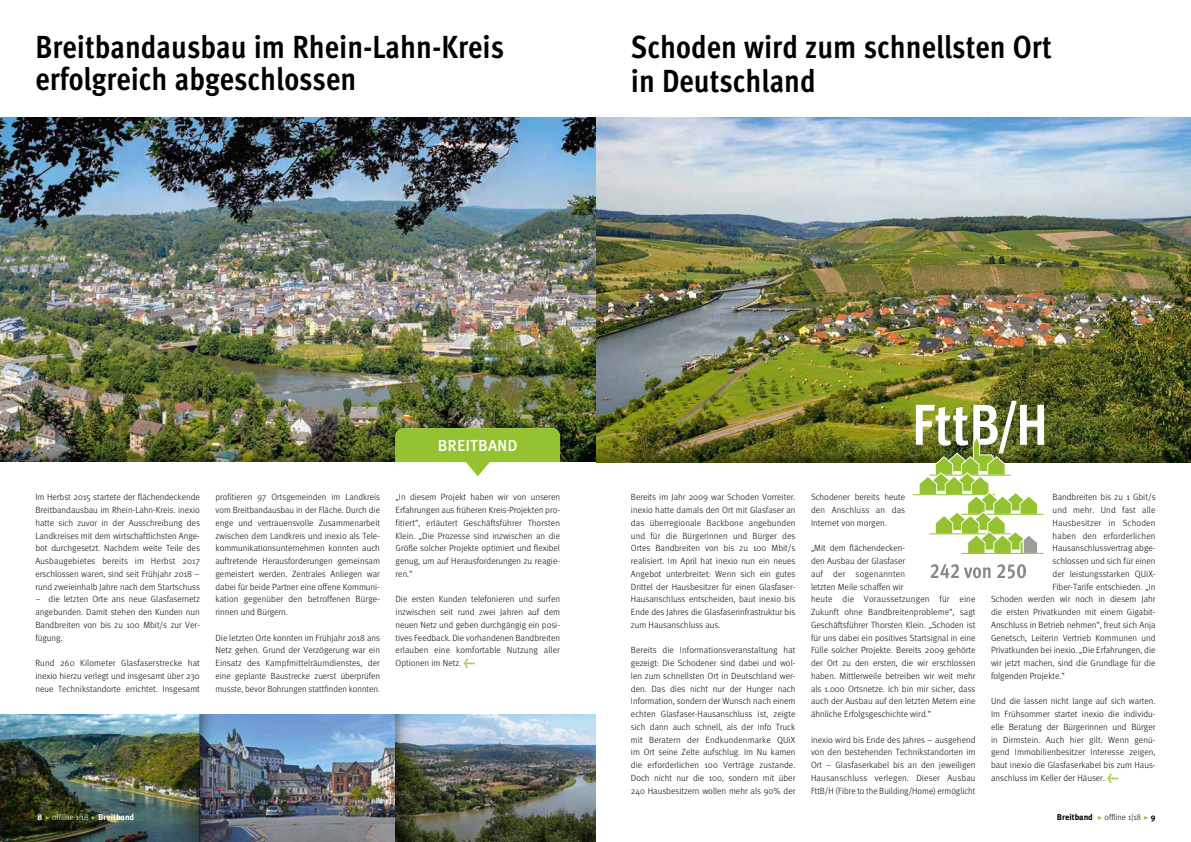
<style>
.page{position:relative;width:1191px;height:842px;background:#fff}
.page>*{position:absolute;margin:0;border:0;box-sizing:border-box;transform-origin:0 0}
.t1{font:700 condensed 32px/32px "Meta OT";color:#000}
.t2{font:500 16px "Meta Plus";color:#fff}
.t3{font:300 9px/12.8px "Meta";color:#000;text-align:justify}
.t4{font:300 8.5px "Meta";color:#fff}
.t5{font:300 8.5px "Meta";color:#000}
.s1{font-family:"Meta Plus";font-weight:900;color:#95c230}
.s2{font-family:"Meta Plus";font-weight:700}
.s3{font-family:"Meta Light Expert";font-weight:400;font-size:12px;color:#95c230}
</style>
<div class="page">
<img style="left:0;top:118px;width:1191px;height:323px">
<img style="left:0;top:714px;width:595px;height:128px">
<img style="left:0;top:441px;width:1191px;height:21px">
<div style="left:393px;top:416px;width:180px;height:58px;background:#000;opacity:.25"></div>
<div style="left:0;top:462px;width:595px;height:15px;background:#fff"></div>
<svg style="left:395px;top:428px;width:165px;height:48px"></svg>
<svg style="left:930px;top:564px;width:60px;height:14px"></svg>
<svg style="left:997px;top:564px;width:29px;height:15px"></svg>
<hr style="left:913px;top:494px;width:82px;height:1px;background:#95c230">
<svg style="left:916px;top:401px;width:128px;height:153px"></svg>
<hr style="left:961px;top:553px;width:82px;height:1px;background:#95c230">
<svg style="left:200px;top:714px;width:18px;height:128px;background:#505c71"></svg>
<svg style="left:395px;top:714px;width:19px;height:128px;background:#475147"></svg>
<h1 class="t1" style="left:35px;top:31px;width:470px">Breitbandausbau im Rhein-Lahn-Kreis erfolgreich abgeschlossen</h1>
<h1 class="t1" style="left:631px;top:30px;width:422px;line-height:34px">Schoden wird zum schnellsten Ort in Deutschland</h1>
<h2 class="t2" style="left:438px;top:436px;width:81px">BREITBAND</h2>
<p class="t3" style="left:35px;top:491px;width:166px">Im Herbst 2015 startete der flächendeckende Breitbandausbau im Rhein-Lahn-Kreis. inexio hatte sich zuvor in der Ausschreibung des Landkreises mit dem wirtschaftlichsten Ange&shy;bot durchgesetzt. Nachdem weite Teile des Ausbaugebietes bereits im Herbst 2017 erschlossen waren, sind seit Frühjahr 2018 – rund zweieinhalb Jahre nach dem Startschuss</p>
<p class="t3" style="left:35px;top:593px;width:166px">– die letzten Orte ans neue Glasfasernetz angebunden. Damit stehen den Kunden nun Bandbreiten von bis zu 100 Mbit/s zur Ver&shy;fügung.</p>
<p class="t3" style="left:35px;top:657px;width:166px">Rund 260 Kilometer Glasfaserstrecke hat inexio hierzu verlegt und insgesamt über 230 neue Technikstandorte errichtet. Insgesamt</p>
<p class="t3" style="left:215px;top:491px;width:166px">profitieren 97 Ortsgemeinden im Landkreis vom Breitbandausbau in der Fläche. Durch die enge und vertrauensvolle Zusammenarbeit zwischen dem Landkreis und inexio als Tele&shy;kommunikationsunternehmen konnten auch auftretende Herausforderungen gemeinsam gemeistert werden. Zentrales Anliegen war dabei für beide Partner eine offene Kommuni&shy;kation gegenüber den betroffenen Bürge&shy;rinnen und Bürgern.</p>
<p class="t3" style="left:215px;top:631px;width:166px">Die letzten Orte konnten im Frühjahr 2018 ans Netz gehen. Grund der Verzögerung war ein Einsatz des Kampfmittelräumdienstes, der eine geplante Baustrecke zuerst überprüfen musste, bevor Bohrungen stattfinden konnten.</p>
<p class="t3" style="left:395px;top:491px;width:166px">„In diesem Projekt haben wir von unseren Erfahrungen aus früheren Kreis-Projekten pro&shy;fitiert“, erläutert Geschäftsführer Thorsten Klein. „Die Prozesse sind inzwischen an die Größe solcher Projekte optimiert und flexibel genug, um auf Herausforderungen zu reagie&shy;ren.“</p>
<p class="t3" style="left:395px;top:593px;width:166px">Die ersten Kunden telefonieren und surfen inzwischen seit rund zwei Jahren auf dem neuen Netz und geben durchgängig ein posi&shy;tives Feedback. Die vorhandenen Bandbreiten erlauben eine komfortable Nutzung aller Optionen im Netz. <span class="s1">&lt;</span></p>
<p class="t3" style="left:631px;top:491px;width:166px">Bereits im Jahr 2009 war Schoden Vorreiter. inexio hatte damals den Ort mit Glasfaser an das überregionale Backbone angebunden und für die Bürgerinnen und Bürger des Ortes Bandbreiten von bis zu 100 Mbit/s realisiert. Im April hat inexio nun ein neues Angebot unterbreitet: Wenn sich ein gutes Drittel der Hausbesitzer für einen Glasfaser-Hausanschluss entscheiden, baut inexio bis Ende des Jahres die Glasfaserinfrastruktur bis zum Hausanschluss aus.</p>
<p class="t3" style="left:631px;top:644px;width:166px">Bereits die Informationsveranstaltung hat gezeigt: Die Schodener sind dabei und wol&shy;len zum schnellsten Ort in Deutschland wer&shy;den. Das dies nicht nur der Hunger nach Information, sondern der Wunsch nach einem echten Glasfaser-Hausanschluss ist, zeigte sich dann auch schnell, als der Info Truck mit Beratern der Endkundenmarke QUiX im Ort seine Zelte aufschlug. Im Nu kamen die erforderlichen 100 Verträge zustande.<br>Doch nicht nur die 100, sondern mit über 240 Hausbesitzern wollen mehr als 90% der</p>
<p class="t3" style="left:811px;top:491px;width:96px">Schodener bereits heute den Anschluss an das Internet von morgen.</p>
<p class="t3" style="left:811px;top:542px;width:166px;text-align:left">„Mit dem flächendecken-<br>den Ausbau der Glasfaser<br>auf der sogenannten<br>letzten Meile schaffen wir<br>heute die Voraussetzungen für eine Zukunft ohne Bandbreitenprobleme“, sagt Geschäftsführer Thorsten Klein. „Schoden ist für uns dabei ein positives Startsignal in eine Fülle solcher Projekte. Bereits 2009 gehörte der Ort zu den ersten, die wir erschlossen haben. Mittlerweile betreiben wir weit mehr als 1.000 Ortsnetze. Ich bin mir sicher, dass auch der Ausbau auf den letzten Metern eine ähnliche Erfolgsgeschichte wird.“</p>
<p class="t3" style="left:811px;top:733px;width:166px">inexio wird bis Ende des Jahres – ausgehend von den bestehenden Technikstandorten im Ort – Glasfaserkabel bis an den jeweiligen Hausanschluss verlegen. Dieser Ausbau FttB/H (Fibre to the Building/Home) ermöglicht</p>
<p class="t3" style="left:1052px;top:491px;width:104px">Bandbreiten bis zu 1 Gbit/s</p>
<p class="t3" style="left:1052px;top:503px;width:104px">und mehr. Und fast alle</p>
<p class="t3" style="left:1052px;top:516px;width:104px">Hausbesitzer in Schoden</p>
<p class="t3" style="left:1052px;top:529px;width:104px">haben den erforderlichen</p>
<p class="t3" style="left:1052px;top:542px;width:104px">Hausanschlussvertrag abge-</p>
<p class="t3" style="left:1052px;top:554px;width:104px">schlossen und sich für einen</p>
<p class="t3" style="left:1052px;top:567px;width:104px">der leistungsstarken QUiX-</p>
<p class="t3" style="left:1052px;top:580px;width:104px">Fiber-Tarife entschieden. „In</p>
<p class="t3" style="left:991px;top:593px;width:166px">Schoden werden wir noch in diesem Jahr</p>
<p class="t3" style="left:991px;top:605px;width:166px">die ersten Privatkunden mit einem Gigabit-</p>
<p class="t3" style="left:991px;top:618px;width:166px">Anschluss in Betrieb nehmen“, freut sich Anja</p>
<p class="t3" style="left:991px;top:631px;width:166px">Genetsch, Leiterin Vertrieb Kommunen und</p>
<p class="t3" style="left:991px;top:644px;width:166px">Privatkunden bei inexio. „Die Erfahrungen, die</p>
<p class="t3" style="left:991px;top:656px;width:166px">wir jetzt machen, sind die Grundlage für die</p>
<p class="t3" style="left:991px;top:669px;width:75px">folgenden Projekte.“</p>
<p class="t3" style="left:991px;top:695px;width:166px">Und die lassen nicht lange auf sich warten.<br>Im Frühsommer startet inexio die individu&shy;elle Beratung der Bürgerinnen und Bürger in Dirmstein. Auch hier gilt: Wenn genü&shy;gend Immobilienbesitzer Interesse zeigen, baut inexio die Glasfaserkabel bis zum Haus&shy;anschluss im Keller der Häuser. <span class="s1">&lt;</span></p>
<p class="t4" style="left:38px;top:812px;width:98px"><span class="s2">8</span> <span class="s3">@</span> offline 1|18 <span class="s3">@</span> <span class="s2">Breitband</span></p>
<p class="t5" style="left:1057px;top:812px;width:100px"><span class="s2">Breitband</span> <span class="s3">@</span> offline 1|18 <span class="s3">@</span> <span class="s2">9</span></p>
</div>
